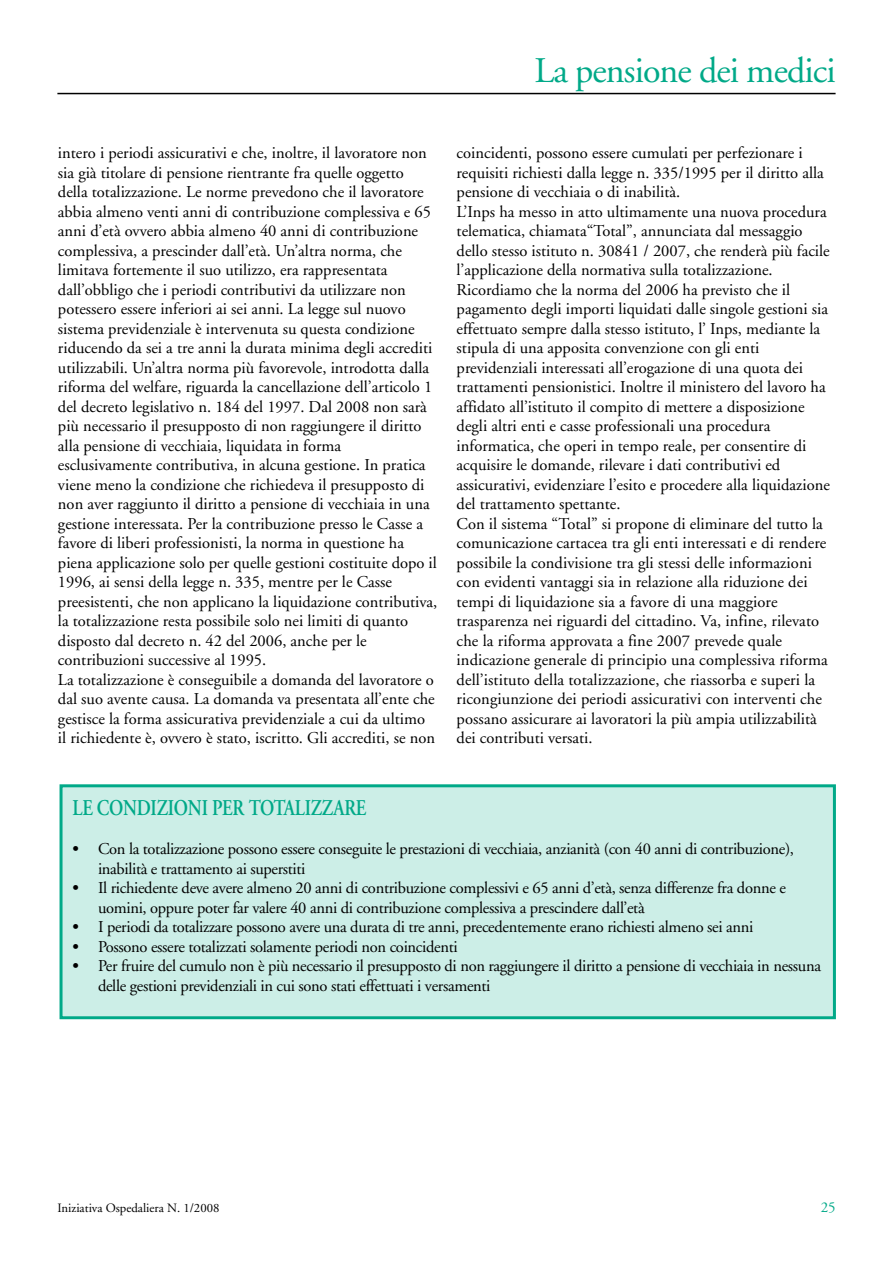
<style>
.page{position:relative;width:893px;height:1263px;background:#fff}
.page>*{position:absolute;margin:0;border:0;box-sizing:border-box;transform-origin:0 0}
.t1{font:36px "Adobe Garamond";letter-spacing:-.025em;color:#00a988}
.t2{font:600 22.5px "Adobe Garamond";letter-spacing:-.015em;color:#00a988;scale:.8 1}
.t3{font:16.5px/19.5px "Adobe Garamond";color:#000}
.t4{font:16.5px/19.5px "Adobe Garamond";letter-spacing:-.02em;color:#000}
.t5{font:15px "Adobe Garamond";color:#00a988}
.t6{font:12.75px "Adobe Garamond";color:#000}
.s1{font-weight:600}
</style>
<div class="page">
<hr style="left:57px;top:93px;width:779px;height:1px;background:#000">
<div style="left:63px;top:787px;width:770px;height:229px;background:#cceee7"></div>
<div style="left:60px;top:784px;width:776px;height:235px;border:3px solid #00a988"></div>
<h1 class="t1" style="left:534px;top:56px;width:303px">La pensione dei medici</h1>
<p class="t3" style="left:58px;top:145px;width:381px">intero i periodi assicurativi e che, inoltre, il lavoratore non sia già titolare di pensione rientrante fra quelle oggetto della totalizzazione. Le norme prevedono che il lavoratore abbia almeno venti anni di contribuzione complessiva e 65 anni d’età ovvero abbia almeno 40 anni di contribuzione complessiva, a prescinder dall’età. Un’altra norma, che limitava fortemente il suo utilizzo, era rappresentata dall’obbligo che i periodi contributivi da utilizzare non potessero essere inferiori ai sei anni. La legge sul nuovo sistema previdenziale è intervenuta su questa condizione riducendo da sei a tre anni la durata minima degli accrediti utilizzabili. Un’altra norma più favorevole, introdotta dalla riforma del welfare, riguarda la cancellazione dell’articolo 1 del decreto legislativo n. 184 del 1997. Dal 2008 non sarà più necessario il presupposto di non raggiungere il diritto alla pensione di vecchiaia, liquidata in forma esclusivamente contributiva, in alcuna gestione. In pratica viene meno la condizione che richiedeva il presupposto di non aver raggiunto il diritto a pensione di vecchiaia in una gestione interessata. Per la contribuzione presso le Casse a favore di liberi professionisti, la norma in questione ha piena applicazione solo per quelle gestioni costituite dopo il 1996, ai sensi della legge n. 335, mentre per le Casse preesistenti, che non applicano la liquidazione contributiva, la totalizzazione resta possibile solo nei limiti di quanto disposto dal decreto n. 42 del 2006, anche per le contribuzioni successive al 1995.<br>La totalizzazione è conseguibile a domanda del lavoratore o dal suo avente causa. La domanda va presentata all’ente che gestisce la forma assicurativa previdenziale a cui da ultimo il richiedente è, ovvero è stato, iscritto. Gli accrediti, se non</p>
<p class="t3" style="left:457px;top:145px;width:375px">coincidenti, possono essere cumulati per perfezionare i requisiti richiesti dalla legge n. 335/1995 per il diritto alla pensione di vecchiaia o di inabilità.<br>L’Inps ha messo in atto ultimamente una nuova procedura telematica, chiamata“Total”, annunciata dal messaggio dello stesso istituto n. 30841 / 2007, che renderà più facile l’applicazione della normativa sulla totalizzazione.<br>Ricordiamo che la norma del 2006 ha previsto che il pagamento degli importi liquidati dalle singole gestioni sia effettuato sempre dalla stesso istituto, l’ Inps, mediante la stipula di una apposita convenzione con gli enti previdenziali interessati all’erogazione di una quota dei trattamenti pensionistici. Inoltre il ministero del lavoro ha affidato all’istituto il compito di mettere a disposizione degli altri enti e casse professionali una procedura informatica, che operi in tempo reale, per consentire di acquisire le domande, rilevare i dati contributivi ed assicurativi, evidenziare l’esito e procedere alla liquidazione del trattamento spettante.<br>Con il sistema “Total” si propone di eliminare del tutto la comunicazione cartacea tra gli enti interessati e di rendere possibile la condivisione tra gli stessi delle informazioni con evidenti vantaggi sia in relazione alla riduzione dei tempi di liquidazione sia a favore di una maggiore trasparenza nei riguardi del cittadino. Va, infine, rilevato che la riforma approvata a fine 2007 prevede quale indicazione generale di principio una complessiva riforma dell’istituto della totalizzazione, che riassorba e superi la ricongiunzione dei periodi assicurativi con interventi che possano assicurare ai lavoratori la più ampia utilizzabilità dei contributi versati.</p>
<h2 class="t2" style="left:73px;top:799px;width:369px">LE CONDIZIONI PER TOTALIZZARE</h2>
<p class="t4" style="left:98px;top:841px;width:697px;text-indent:-26px"><span class="s1">•</span> Con la totalizzazione possono essere conseguite le prestazioni di vecchiaia, anzianità (con 40 anni di contribuzione), inabilità e trattamento ai superstiti</p>
<p class="t4" style="left:98px;top:880px;width:689px;text-indent:-26px"><span class="s1">•</span> Il richiedente deve avere almeno 20 anni di contribuzione complessivi e 65 anni d’età, senza differenze fra donne e uomini, oppure poter far valere 40 anni di contribuzione complessiva a prescindere dall’età</p>
<p class="t4" style="left:73px;top:919px;width:682px"><span class="s1">•</span> I periodi da totalizzare possono avere una durata di tre anni, precedentemente erano richiesti almeno sei anni</p>
<p class="t4" style="left:73px;top:938px;width:387px"><span class="s1">•</span> Possono essere totalizzati solamente periodi non coincidenti</p>
<p class="t4" style="left:98px;top:958px;width:724px;text-indent:-26px"><span class="s1">•</span> Per fruire del cumulo non è più necessario il presupposto di non raggiungere il diritto a pensione di vecchiaia in nessuna delle gestioni previdenziali in cui sono stati effettuati i versamenti</p>
<p class="t6" style="left:57px;top:1202px;width:164px">Iniziativa Ospedaliera N. 1/2008</p>
<p class="t5" style="left:821px;top:1201px;width:16px">25</p>
</div>
